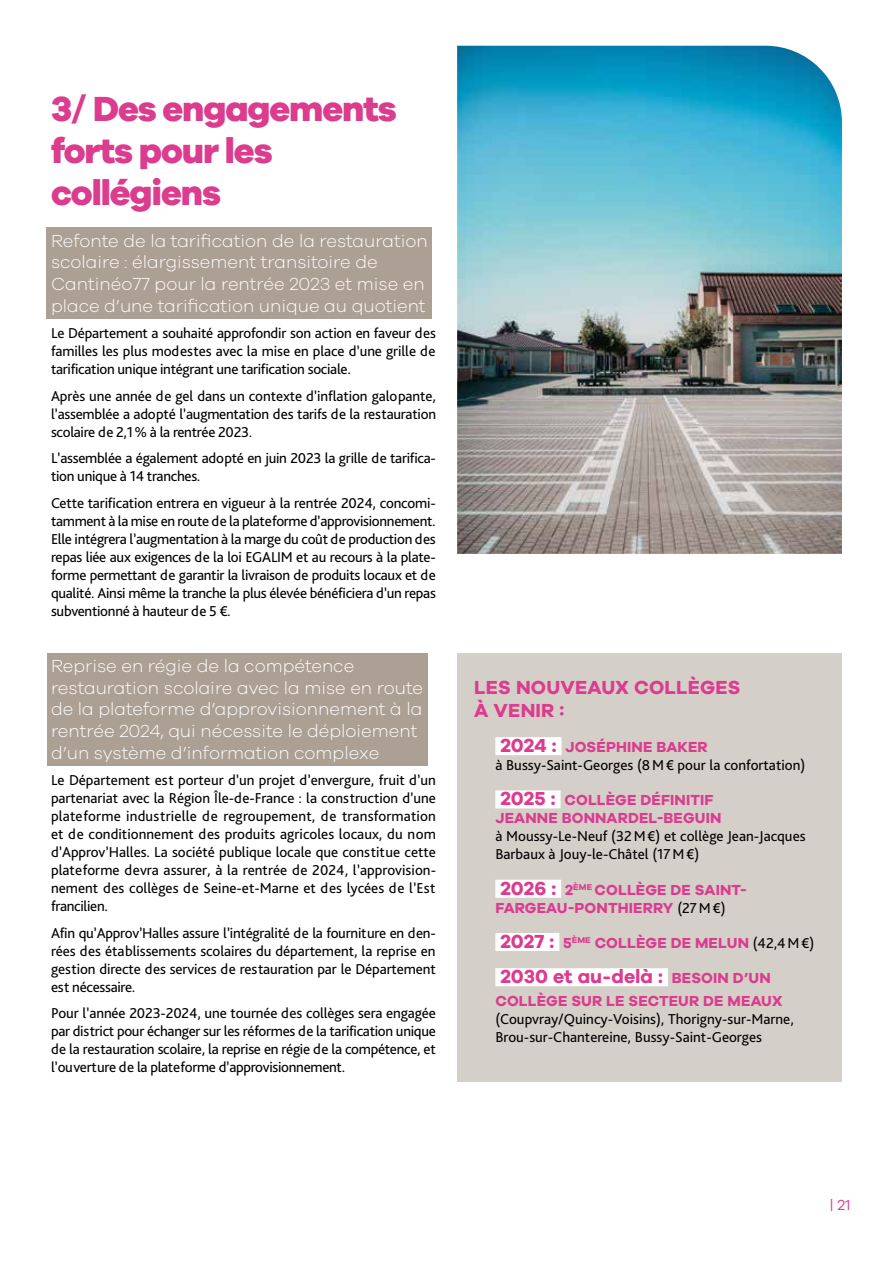
<style>
.page{position:relative;width:893px;height:1263px;background:#fff}
.page>*{position:absolute;margin:0;border:0;box-sizing:border-box;transform-origin:0 0}
.t1{font:800 36px/42px "Galano Grotesque";letter-spacing:-.03em;color:#db3c8e}
.t2{font:700 19.5px/23.4px "Galano Grotesque";letter-spacing:.01em;color:#db3c8e}
.t3{font:300 18px/21.6px "Galano Grotesque";color:#fff}
.t4{font:15px/18px "Bliss Pro";letter-spacing:-.015em;color:#000;text-align:justify}
.t5{font:700 15px/18px "Galano Grotesque";letter-spacing:.01em;color:#db3c8e;text-align:center}
.t6{font:15px "Galano Grotesque Alt";color:#db3c8e}
.s1{font-size:19.5px}
.s2{font-family:"Bliss Pro";font-weight:400;color:#000}
.s3{font-size:15px}
</style>
<div class="page">
<div style="left:457px;top:654px;width:385px;height:428px;background:#d5cfc9"></div>
<div style="left:47px;top:228px;width:385px;height:91px;background:#ac9f94"></div>
<div style="left:47px;top:653px;width:380px;height:113px;background:#ac9f94"></div>
<img style="left:457px;top:46px;width:385px;height:508px">
<div style="left:495px;top:737px;width:67px;height:18px;background:#fff"></div>
<div style="left:495px;top:790px;width:66px;height:18px;background:#fff"></div>
<div style="left:495px;top:880px;width:66px;height:18px;background:#fff"></div>
<div style="left:495px;top:933px;width:64px;height:18px;background:#fff"></div>
<div style="left:495px;top:968px;width:173px;height:18px;background:#fff"></div>
<h1 class="t1" style="left:51px;top:87px;width:347px">3/ Des engagements forts pour les collégiens</h1>
<p class="t3" style="left:51px;top:229px;width:378px">Refonte de la tarification de la restauration scolaire : élargissement transitoire de Cantinéo77 pour la rentrée 2023 et mise en place d’une tarification unique au quotient</p>
<p class="t4" style="left:51px;top:324px;width:386px">Le Département a souhaité approfondir son action en faveur des familles les plus modestes avec la mise en place d’une grille de tarification unique intégrant une tarification sociale.</p>
<p class="t4" style="left:51px;top:386px;width:387px">Après une année de gel dans un contexte d’inflation galopante, l’assemblée a adopté l’augmentation des tarifs de la restauration scolaire de 2,1% à la rentrée 2023.</p>
<p class="t4" style="left:51px;top:449px;width:386px">L’assemblée a également adopté en juin 2023 la grille de tarifica&shy;tion unique à 14 tranches.</p>
<p class="t4" style="left:51px;top:493px;width:386px">Cette tarification entrera en vigueur à la rentrée 2024, concomi&shy;tamment à la mise en route de la plateforme d’approvisionnement.<br>Elle intégrera l’augmentation à la marge du coût de production des repas liée aux exigences de la loi EGALIM et au recours à la plate&shy;forme permettant de garantir la livraison de produits locaux et de qualité. Ainsi même la tranche la plus élevée bénéficiera d’un repas subventionné à hauteur de 5 €.</p>
<p class="t3" style="left:51px;top:655px;width:374px">Reprise en régie de la compétence restauration scolaire avec la mise en route de la plateforme d’approvisionnement à la rentrée 2024, qui nécessite le déploiement d’un système d’information complexe</p>
<p class="t4" style="left:51px;top:771px;width:387px">Le Département est porteur d’un projet d’envergure, fruit d’un partenariat avec la Région Île-de-France : la construction d’une plateforme industrielle de regroupement, de transformation et de conditionnement des produits agricoles locaux, du nom d’Approv’Halles. La société publique locale que constitue cette plateforme devra assurer, à la rentrée de 2024, l’approvision&shy;nement des collèges de Seine-et-Marne et des lycées de l’Est francilien.</p>
<p class="t4" style="left:51px;top:923px;width:386px">Afin qu’Approv’Halles assure l’intégralité de la fourniture en den&shy;rées des établissements scolaires du département, la reprise en gestion directe des services de restauration par le Département est nécessaire.</p>
<p class="t4" style="left:51px;top:1004px;width:386px">Pour l’année 2023-2024, une tournée des collèges sera engagée par district pour échanger sur les réformes de la tarification unique de la restauration scolaire, la reprise en régie de la compétence, et l’ouverture de la plateforme d’approvisionnement.</p>
<h2 class="t2" style="left:474px;top:675px;width:268px">LES NOUVEAUX COLLÈGES<br>À VENIR :</h2>
<p class="t5" style="left:500px;top:738px;width:209px"><span class="s1">2024 :</span> JOSÉPHINE BAKER</p>
<p class="t4" style="left:495px;top:756px;width:311px">à Bussy-Saint-Georges (8M€ pour la confortation)</p>
<p class="t5" style="left:495px;top:791px;width:227px"><span class="s1">2025 :</span> COLLÈGE DÉFINITIF<br>JEANNE BONNARDEL-BEGUIN</p>
<p class="t4" style="left:495px;top:827px;width:312px">à Moussy-Le-Neuf (32M€) et collège Jean-Jacques<br>Barbaux à Jouy-le-Châtel (17M€)</p>
<p class="t5" style="left:495px;top:880px;width:253px;text-align:left;text-indent:5px"><span class="s1">2026 :</span> 2<sup>ÈME</sup> COLLÈGE DE SAINT-<br>FARGEAU-PONTHIERRY <span class="s2">(27M€)</span></p>
<p class="t5" style="left:500px;top:933px;width:315px"><span class="s1">2027 :</span> 5<sup>ÈME</sup> COLLÈGE DE MELUN <span class="s2">(42,4M€)</span></p>
<h2 class="t2" style="left:500px;top:964px;width:272px">2030 et au-delà : <span class="s3">BESOIN D’UN</span></h2>
<p class="t5" style="left:495px;top:991px;width:288px">COLLÈGE SUR LE SECTEUR DE MEAUX</p>
<p class="t4" style="left:495px;top:1009px;width:300px">(Coupvray/Quincy-Voisins), Thorigny-sur-Marne,<br>Brou-sur-Chantereine, Bussy-Saint-Georges</p>
<p class="t6" style="left:830px;top:1195px;width:22px">| 21</p>
</div>
